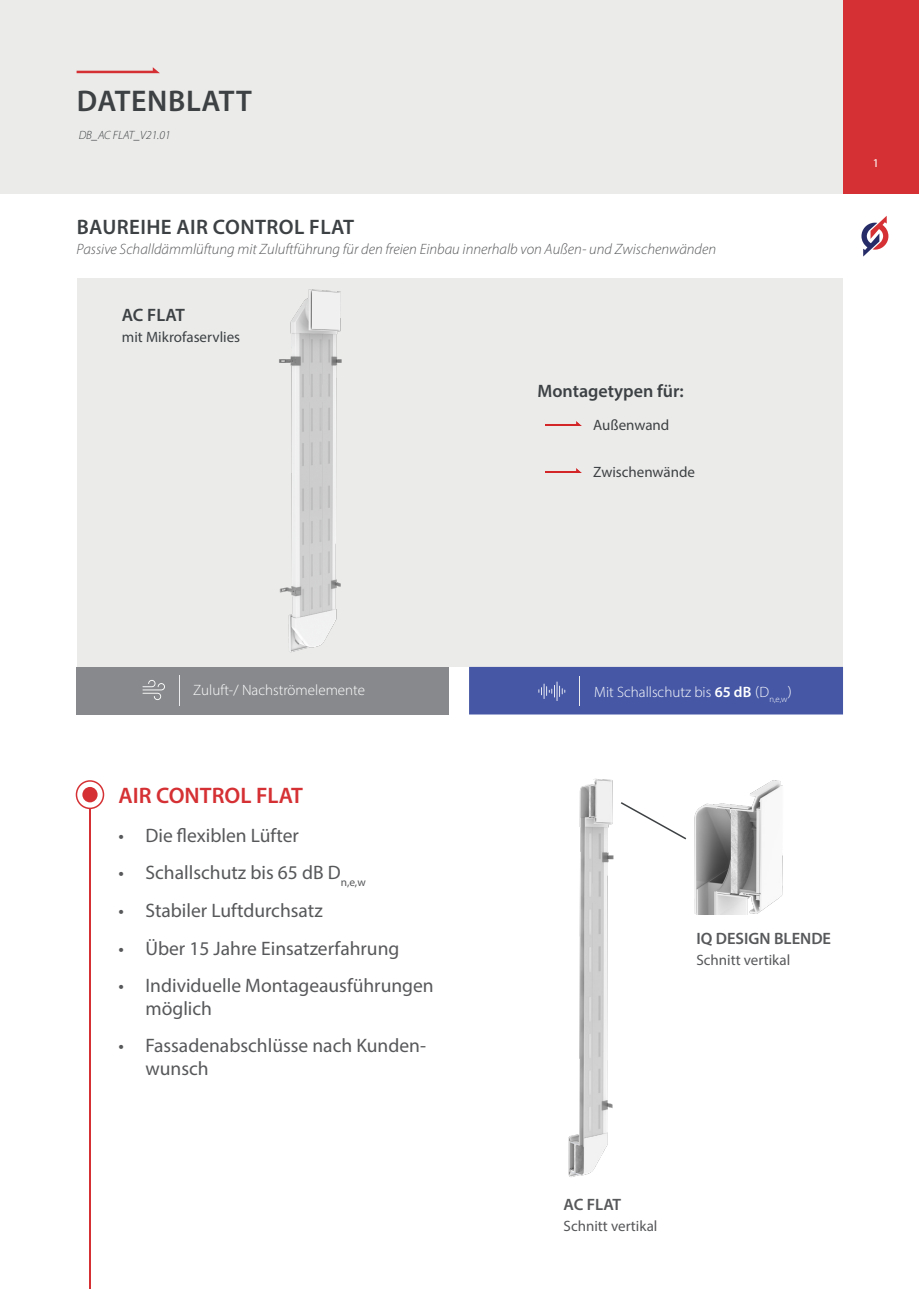
<style>
.page{position:relative;width:919px;height:1289px;background:#fff}
.page>*{position:absolute;margin:0;border:0;box-sizing:border-box;transform-origin:0 0}
.t1{font:600 30px "Myriad Pro";letter-spacing:.02em;color:#3e4143}
.t2{font:600 22.5px "Myriad Pro";color:#d53134}
.t3{font:600 21px "Myriad Pro";letter-spacing:.02em;color:#3d4144}
.t4{font:19.5px/22.5px "Myriad Pro";color:#57585a}
.t5{font:600 18px "Myriad Pro";color:#3d4144}
.t6{font:600 16.5px "Myriad Pro";color:#57585a}
.t7{font:italic 300 15px "Myriad Pro";color:#57585a}
.t8{font:300 15px "Myriad Pro";color:#fff}
.t9{font:15px "Myriad Pro";color:#57585a}
.t10{font:15px "Myriad Pro";color:#3e4143}
.t11{font:15px "Myriad Pro";color:#3d4144}
.t12{font:italic 300 12px "Myriad Pro";color:#3e4143}
.t13{font:12px "Myriad Pro";color:#fff}
.s1{font-weight:600}
</style>
<div class="page">
<div style="left:76px;top:667px;width:373px;height:47px;background:#87898c"></div>
<hr style="left:179px;top:674px;width:1px;height:31px;background:#ececee">
<svg style="left:142px;top:680px;width:23px;height:20px"></svg>
<div style="left:77px;top:279px;width:765px;height:388px;background:#ebebea"></div>
<div style="left:0;top:0;width:918px;height:193px;background:#ebebea"></div>
<svg style="left:861px;top:216px;width:27px;height:40px"></svg>
<div style="left:469px;top:667px;width:374px;height:47px;background:#4557a5"></div>
<hr style="left:579px;top:676px;width:1px;height:30px;background:#ececee">
<svg style="left:538px;top:681px;width:27px;height:20px"></svg>
<hr style="left:89px;top:792px;width:1px;height:496px;background:#d53134">
<div style="left:76px;top:781px;width:27px;height:27px;background:#fff;border-radius:50%"></div>
<div style="left:76px;top:780px;width:28px;height:29px;border:2px solid #d53134;border-radius:50%"></div>
<div style="left:82px;top:787px;width:16px;height:15px;background:#d53134;border-radius:50%"></div>
<div style="left:843px;top:0;width:75px;height:193px;background:#d53134"></div>
<svg style="left:77px;top:67px;width:83px;height:6px"></svg>
<img style="left:546px;top:422px;width:35px;height:4px">
<img style="left:546px;top:468px;width:35px;height:4px">
<img style="left:279px;top:289px;width:63px;height:363px">
<img style="left:568px;top:778px;width:46px;height:399px">
<img style="left:694px;top:780px;width:89px;height:134px">
<svg style="left:621px;top:802px;width:66px;height:38px"></svg>
<h1 class="t1" style="left:77px;top:82px;width:176px">DATENBLATT</h1>
<p class="t12" style="left:79px;top:128px;width:93px">DB_AC FLAT_V21.01</p>
<p class="t3" style="left:77px;top:213px;width:279px">BAUREIHE AIR CONTROL FLAT</p>
<p class="t7" style="left:77px;top:240px;width:641px">Passive Schalldämmlüftung mit Zuluftführung für den freien Einbau innerhalb von Außen- und Zwischenwänden</p>
<p class="t5" style="left:122px;top:303px;width:64px">AC FLAT</p>
<p class="t11" style="left:122px;top:328px;width:120px">mit Mikrofaservlies</p>
<p class="t5" style="left:537px;top:379px;width:148px">Montagetypen für:</p>
<p class="t10" style="left:593px;top:416px;width:78px">Außenwand</p>
<p class="t10" style="left:593px;top:463px;width:103px">Zwischenwände</p>
<p class="t13" style="left:872px;top:156px;width:8px">1</p>
<p class="t8" style="left:193px;top:680px;width:173px">Zuluft-/ Nachströmelemente</p>
<p class="t2" style="left:118px;top:780px;width:186px">AIR CONTROL FLAT</p>
<p class="t4" style="left:118px;top:823px;width:182px">• Die flexiblen Lüfter</p>
<p class="t4" style="left:118px;top:861px;width:249px">• Schallschutz bis 65 dB D<sub>n,e,w</sub></p>
<p class="t4" style="left:118px;top:898px;width:206px">• Stabiler Luftdurchsatz</p>
<p class="t4" style="left:118px;top:936px;width:282px">• Über 15 Jahre Einsatzerfahrung</p>
<p class="t4" style="left:145px;top:973px;width:290px;text-indent:-27px">• Individuelle Montageausführungen möglich</p>
<p class="t4" style="left:145px;top:1033px;width:282px;text-indent:-27px">• Fassadenabschlüsse nach Kunden&shy;wunsch</p>
<p class="t8" style="left:594px;top:682px;width:199px">Mit Schallschutz bis <span class="s1">65 dB</span> (D<sub>n,e,w</sub>)</p>
<p class="t6" style="left:696px;top:928px;width:136px">IQ DESIGN BLENDE</p>
<p class="t9" style="left:696px;top:951px;width:95px">Schnitt vertikal</p>
<p class="t6" style="left:563px;top:1193px;width:59px">AC FLAT</p>
<p class="t9" style="left:563px;top:1216px;width:95px">Schnitt vertikal</p>
</div>
